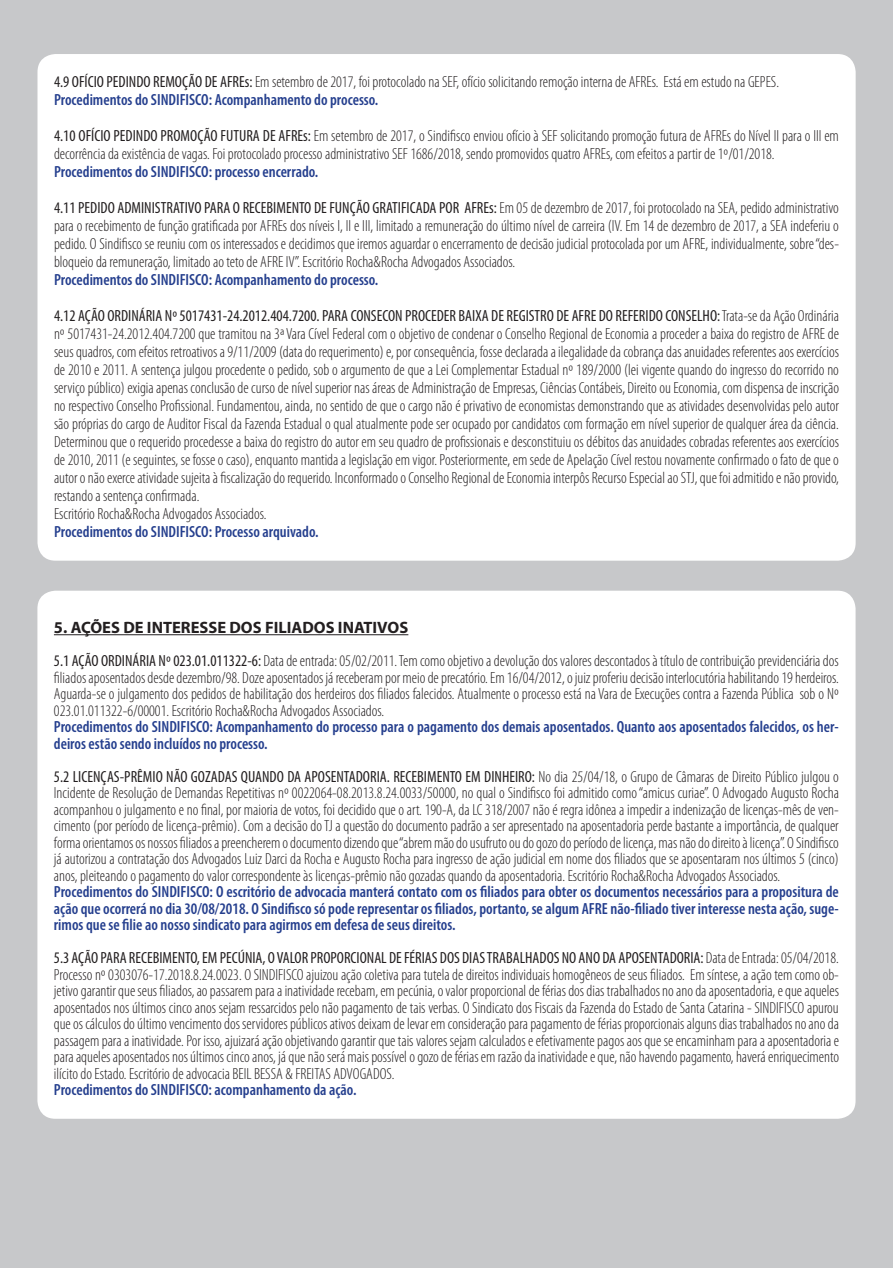
<style>
.page{position:relative;width:893px;height:1268px;background:#fff}
.page>*{position:absolute;margin:0;border:0;box-sizing:border-box;transform-origin:0 0}
.t1{font:700 16.5px "Myriad Pro";color:#231f20}
.t2{font:300 condensed 16.2px/16.5px "Myriad Pro";color:#231f20;text-align:justify}
.t3{font:600 condensed 16.2px/16.5px "Myriad Pro";color:#253f8e}
.s1{font-weight:400}
.s2{font-weight:600;color:#253f8e}
</style>
<div class="page">
<div style="left:0;top:0;width:893px;height:1267px;background:#c7c8ca"></div>
<div style="left:37px;top:590px;width:818px;height:528px;background:#fff;border-radius:18px"></div>
<div style="left:38px;top:54px;width:818px;height:506px;background:#fff;border-radius:18px"></div>
<hr style="left:54px;top:634px;width:354px;height:1px;background:#231f20">
<p class="t2" style="left:54px;top:73px;width:727px;line-height:18px"><span class="s1">4.9 OFÍCIO PEDINDO REMOÇÃO DE AFREs:</span> Em setembro de 2017, foi protocolado na SEF, ofício solicitando remoção interna de AFREs. Está em estudo na GEPES.<br><span class="s2">Procedimentos do SINDIFISCO: Acompanhamento do processo.</span></p>
<p class="t2" style="left:54px;top:127px;width:786px;line-height:18px"><span class="s1">4.10 OFÍCIO PEDINDO PROMOÇÃO FUTURA DE AFREs:</span> Em setembro de 2017, o Sindifisco enviou ofício à SEF solicitando promoção futura de AFREs do Nível II para o III em decorrência da existência de vagas. Foi protocolado processo administrativo SEF 1686/2018, sendo promovidos quatro AFREs, com efeitos a partir de 1º/01/2018.</p>
<p class="t3" style="left:54px;top:163px;width:266px">Procedimentos do SINDIFISCO: processo encerrado.</p>
<p class="t2" style="left:54px;top:199px;width:786px;line-height:18px"><span class="s1">4.11 PEDIDO ADMINISTRATIVO PARA O RECEBIMENTO DE FUNÇÃO GRATIFICADA POR AFREs:</span> Em 05 de dezembro de 2017, foi protocolado na SEA, pedido administrativo para o recebimento de função gratificada por AFREs dos níveis I, II e III, limitado a remuneração do último nível de carreira (IV. Em 14 de dezembro de 2017, a SEA indeferiu o pedido. O Sindifisco se reuniu com os interessados e decidimos que iremos aguardar o encerramento de decisão judicial protocolada por um AFRE, individualmente, sobre “des&shy;bloqueio da remuneração, limitado ao teto de AFRE IV”. Escritório Rocha&amp;Rocha Advogados Associados.</p>
<p class="t3" style="left:54px;top:271px;width:326px">Procedimentos do SINDIFISCO: Acompanhamento do processo.</p>
<p class="t2" style="left:54px;top:307px;width:787px;line-height:18px;text-align:left"><span class="s1">4.12 AÇÃO ORDINÁRIA Nº 5017431-24.2012.404.7200. PARA CONSECON PROCEDER BAIXA DE REGISTRO DE AFRE DO REFERIDO CONSELHO:</span> Trata-se da Ação Ordinária nº 5017431-24.2012.404.7200 que tramitou na 3ª Vara Cível Federal com o objetivo de condenar o Conselho Regional de Economia a proceder a baixa do registro de AFRE de seus quadros, com efeitos retroativos a 9/11/2009 (data do requerimento) e, por consequência, fosse declarada a ilegalidade da cobrança das anuidades referentes aos exercícios de 2010 e 2011. A sentença julgou procedente o pedido, sob o argumento de que a Lei Complementar Estadual nº 189/2000 (lei vigente quando do ingresso do recorrido no serviço público) exigia apenas conclusão de curso de nível superior nas áreas de Administração de Empresas, Ciências Contábeis, Direito ou Economia, com dispensa de inscrição no respectivo Conselho Profissional. Fundamentou, ainda, no sentido de que o cargo não é privativo de economistas demonstrando que as atividades desenvolvidas pelo autor são próprias do cargo de Auditor Fiscal da Fazenda Estadual o qual atualmente pode ser ocupado por candidatos com formação em nível superior de qualquer área da ciência.<br>Determinou que o requerido procedesse a baixa do registro do autor em seu quadro de profissionais e desconstituiu os débitos das anuidades cobradas referentes aos exercícios de 2010, 2011 (e seguintes, se fosse o caso), enquanto mantida a legislação em vigor. Posteriormente, em sede de Apelação Cível restou novamente confirmado o fato de que o autor o não exerce atividade sujeita à fiscalização do requerido. Inconformado o Conselho Regional de Economia interpôs Recurso Especial ao STJ, que foi admitido e não provido, restando a sentença confirmada.<br>Escritório Rocha&amp;Rocha Advogados Associados.</p>
<p class="t3" style="left:54px;top:523px;width:266px">Procedimentos do SINDIFISCO: Processo arquivado.</p>
<p class="t1" style="left:54px;top:616px;width:356px">5. AÇÕES DE INTERESSE DOS FILIADOS INATIVOS</p>
<p class="t2" style="left:54px;top:652px;width:786px"><span class="s1">5.1 AÇÃO ORDINÁRIA Nº 023.01.011322-6:</span> Data de entrada: 05/02/2011. Tem como objetivo a devolução dos valores descontados à título de contribuição previdenciária dos filiados aposentados desde dezembro/98. Doze aposentados já receberam por meio de precatório. Em 16/04/2012, o juiz proferiu decisão interlocutória habilitando 19 herdeiros.<br>Aguarda-se o julgamento dos pedidos de habilitação dos herdeiros dos filiados falecidos. Atualmente o processo está na Vara de Execuções contra a Fazenda Pública sob o Nº 023.01.011322-6/00001. Escritório Rocha&amp;Rocha Advogados Associados.</p>
<p class="t3" style="left:54px;top:718px;width:786px">Procedimentos do SINDIFISCO: Acompanhamento do processo para o pagamento dos demais aposentados. Quanto aos aposentados falecidos, os her&shy;deiros estão sendo incluídos no processo.</p>
<p class="t2" style="left:54px;top:767px;width:786px"><span class="s1">5.2 LICENÇAS-PRÊMIO NÃO GOZADAS QUANDO DA APOSENTADORIA. RECEBIMENTO EM DINHEIRO:</span> No dia 25/04/18, o Grupo de Câmaras de Direito Público julgou o Incidente de Resolução de Demandas Repetitivas nº 0022064-08.2013.8.24.0033/50000, no qual o Sindifisco foi admitido como “amicus curiae”. O Advogado Augusto Rocha acompanhou o julgamento e no final, por maioria de votos, foi decidido que o art. 190-A, da LC 318/2007 não é regra idônea a impedir a indenização de licenças-mês de ven&shy;cimento (por período de licença-prêmio). Com a decisão do TJ a questão do documento padrão a ser apresentado na aposentadoria perde bastante a importância, de qualquer forma orientamos os nossos filiados a preencherem o documento dizendo que “abrem mão do usufruto ou do gozo do período de licença, mas não do direito à licença”. O Sindifisco já autorizou a contratação dos Advogados Luiz Darci da Rocha e Augusto Rocha para ingresso de ação judicial em nome dos filiados que se aposentaram nos últimos 5 (cinco) anos, pleiteando o pagamento do valor correspondente às licenças-prêmio não gozadas quando da aposentadoria. Escritório Rocha&amp;Rocha Advogados Associados.</p>
<p class="t3" style="left:54px;top:883px;width:786px;text-align:justify">Procedimentos do SINDIFISCO: O escritório de advocacia manterá contato com os filiados para obter os documentos necessários para a propositura de ação que ocorrerá no dia 30/08/2018. O Sindifisco só pode representar os filiados, portanto, se algum AFRE não-filiado tiver interesse nesta ação, suge&shy;rimos que se filie ao nosso sindicato para agirmos em defesa de seus direitos.</p>
<p class="t2" style="left:54px;top:949px;width:787px"><span class="s1">5.3 AÇÃO PARA RECEBIMENTO, EM PECÚNIA, O VALOR PROPORCIONAL DE FÉRIAS DOS DIAS TRABALHADOS NO ANO DA APOSENTADORIA:</span> Data de Entrada: 05/04/2018.<br>Processo nº 0303076-17.2018.8.24.0023. O SINDIFISCO ajuizou ação coletiva para tutela de direitos individuais homogêneos de seus filiados. Em síntese, a ação tem como ob&shy;jetivo garantir que seus filiados, ao passarem para a inatividade recebam, em pecúnia, o valor proporcional de férias dos dias trabalhados no ano da aposentadoria, e que aqueles aposentados nos últimos cinco anos sejam ressarcidos pelo não pagamento de tais verbas. O Sindicato dos Fiscais da Fazenda do Estado de Santa Catarina - SINDIFISCO apurou que os cálculos do último vencimento dos servidores públicos ativos deixam de levar em consideração para pagamento de férias proporcionais alguns dias trabalhados no ano da passagem para a inatividade. Por isso, ajuizará ação objetivando garantir que tais valores sejam calculados e efetivamente pagos aos que se encaminham para a aposentadoria e para aqueles aposentados nos últimos cinco anos, já que não será mais possível o gozo de férias em razão da inatividade e que, não havendo pagamento, haverá enriquecimento ilícito do Estado. Escritório de advocacia BEIL BESSA &amp; FREITAS ADVOGADOS.</p>
<p class="t3" style="left:54px;top:1081px;width:304px">Procedimentos do SINDIFISCO: acompanhamento da ação.</p>
</div>
